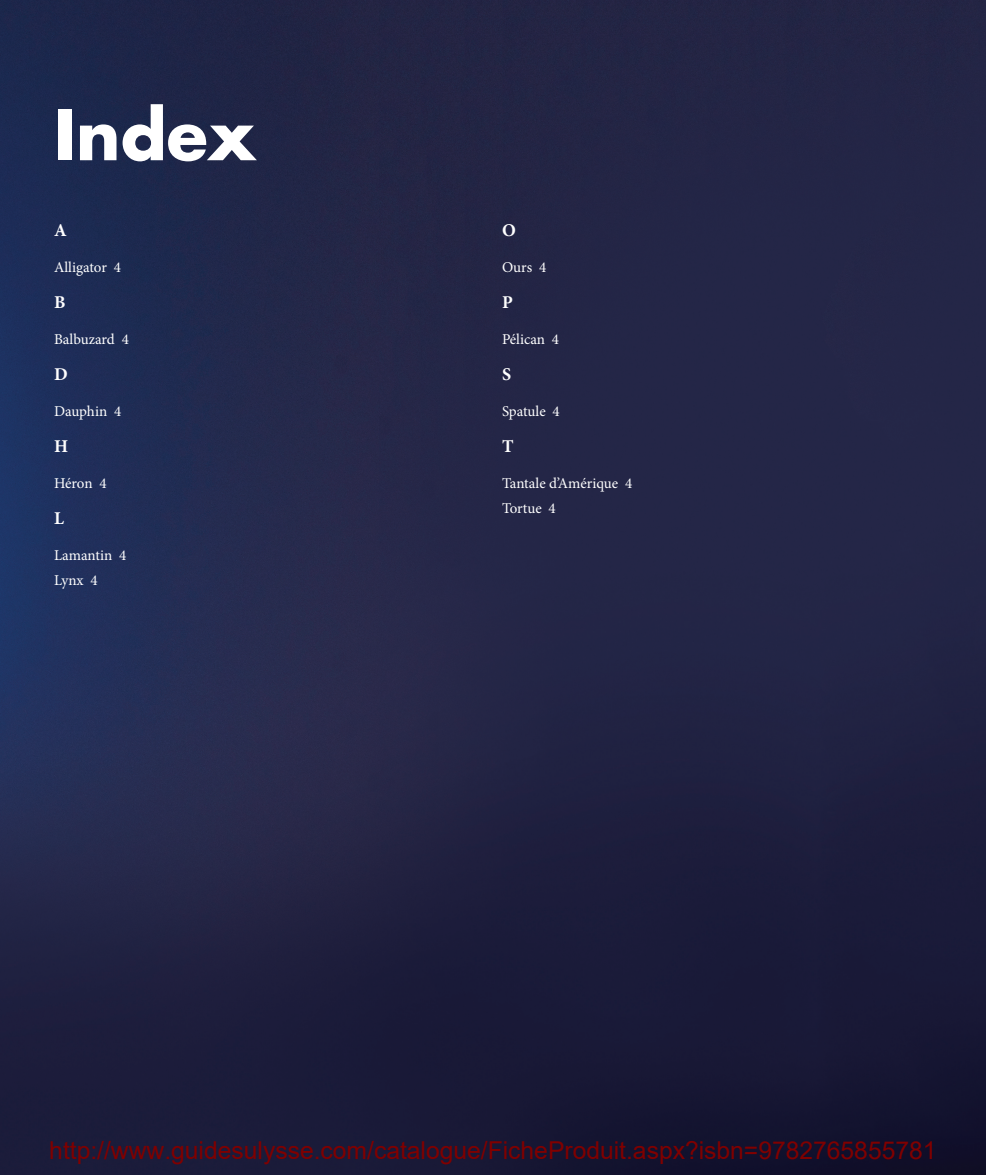
<style>
.page{position:relative;width:986px;height:1175px;background:#fff}
.page>*{position:absolute;margin:0;border:0;box-sizing:border-box;transform-origin:0 0}
.t1{font:700 67.5px "Futura Std";color:#fff}
.t2{font:24.6px "Arial";color:#800000}
.t3{font:700 18px "Minion Pro";color:#fff}
.t4{font:15px/25.2px "Minion Pro";color:#fff}
</style>
<div class="page">
<img style="left:0;top:0;width:986px;height:1174px">
<h1 class="t1" style="left:54px;top:90px;width:203px">Index</h1>
<p class="t3" style="left:54px;top:217px;width:14px">A</p>
<p class="t4" style="left:54px;top:255px;width:68px">Alligator 4</p>
<p class="t3" style="left:54px;top:289px;width:13px">B</p>
<p class="t4" style="left:54px;top:327px;width:76px">Balbuzard 4</p>
<p class="t3" style="left:54px;top:361px;width:15px">D</p>
<p class="t4" style="left:54px;top:399px;width:69px">Dauphin 4</p>
<p class="t3" style="left:54px;top:433px;width:16px">H</p>
<p class="t4" style="left:54px;top:471px;width:54px">Héron 4</p>
<p class="t3" style="left:54px;top:505px;width:11px">L</p>
<p class="t4" style="left:54px;top:543px;width:74px">Lamantin 4<br>Lynx 4</p>
<p class="t3" style="left:502px;top:217px;width:15px">O</p>
<p class="t4" style="left:502px;top:255px;width:46px">Ours 4</p>
<p class="t3" style="left:502px;top:289px;width:12px">P</p>
<p class="t4" style="left:502px;top:327px;width:59px">Pélican 4</p>
<p class="t3" style="left:502px;top:361px;width:11px">S</p>
<p class="t4" style="left:502px;top:399px;width:59px">Spatule 4</p>
<p class="t3" style="left:502px;top:433px;width:13px">T</p>
<p class="t4" style="left:502px;top:471px;width:132px">Tantale d’Amérique 4<br>Tortue 4</p>
<h2 class="t2" style="left:49px;top:1133px;width:888px">http://www.guidesulysse.com/catalogue/FicheProduit.aspx?isbn=9782765855781</h2>
</div>
